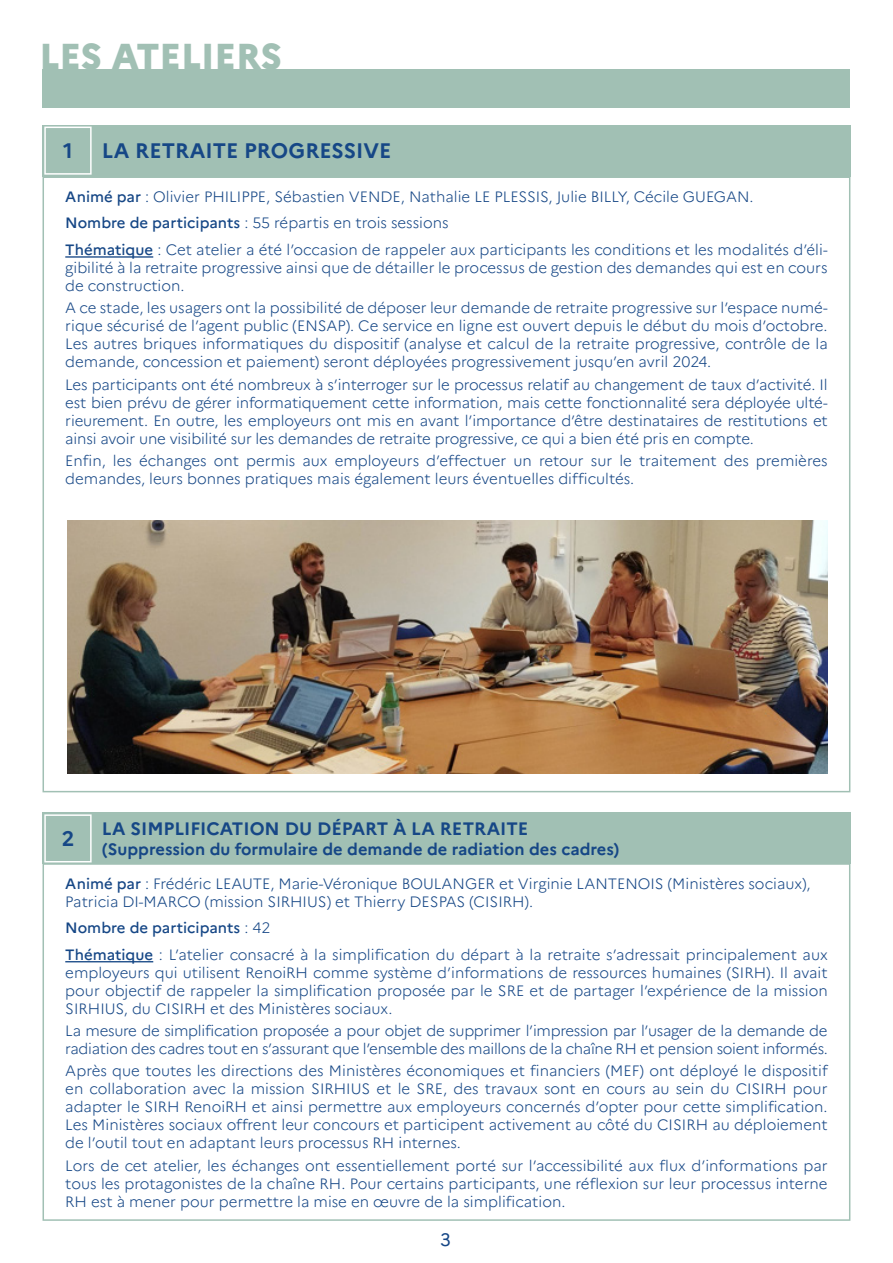
<style>
.page{position:relative;width:893px;height:1263px;background:#fff}
.page>*{position:absolute;margin:0;border:0;box-sizing:border-box;transform-origin:0 0}
.t1{font:800 36px "Marianne";color:#a1c0b4}
.t2{font:700 21px "Marianne";color:#164786}
.t3{font:700 18px "Marianne";color:#164786}
.t4{font:18px "Marianne";color:#164786}
.t5{font:700 16.5px "Marianne";color:#164786}
.t6{font:300 15px/18px "Marianne";color:#164786;text-align:justify}
.t7{font:300 15px/18px "Marianne";letter-spacing:-.02em;color:#164786}
.t8{font:500 15px "Marianne";color:#164786}
.s1{font-weight:500}
.s2{font-weight:300}
</style>
<div class="page">
<hr style="left:65px;top:256px;width:88px;height:2px;background:#164786">
<div style="left:43px;top:69px;width:807px;height:39px;background:#a1c0b4"></div>
<hr style="left:65px;top:961px;width:88px;height:1px;background:#164786">
<div style="left:43px;top:863px;width:807px;height:358px;border:2px solid #a1c0b4"></div>
<div style="left:43px;top:812px;width:50px;height:52px;background:#a1c0b4"></div>
<div style="left:93px;top:812px;width:757px;height:51px;background:#a1c0b4"></div>
<img style="left:68px;top:520px;width:760px;height:254px">
<div style="left:44px;top:814px;width:48px;height:48px;border:2px solid #fff"></div>
<div style="left:43px;top:125px;width:50px;height:51px;background:#a1c0b4"></div>
<div style="left:93px;top:125px;width:757px;height:51px;background:#a1c0b4"></div>
<div style="left:44px;top:127px;width:48px;height:48px;border:2px solid #fff"></div>
<p class="t1" style="left:39px;top:34px;width:244px">LES ATELIERS</p>
<p class="t2" style="left:63px;top:138px;width:11px">1</p>
<p class="t2" style="left:102px;top:138px;width:291px">LA RETRAITE PROGRESSIVE</p>
<p class="t6" style="left:65px;top:188px;width:690px"><span class="s1">Animé par</span> : Olivier PHILIPPE, Sébastien VENDE, Nathalie LE PLESSIS, Julie BILLY, Cécile GUEGAN.</p>
<p class="t6" style="left:65px;top:214px;width:385px"><span class="s1">Nombre de participants</span> : 55 répartis en trois sessions</p>
<p class="t6" style="left:65px;top:241px;width:764px"><span class="s1">Thématique</span> : Cet atelier a été l’occasion de rappeler aux participants les conditions et les modalités d’éli&shy;gibilité à la retraite progressive ainsi que de détailler le processus de gestion des demandes qui est en cours de construction.</p>
<p class="t6" style="left:65px;top:299px;width:764px">A ce stade, les usagers ont la possibilité de déposer leur demande de retraite progressive sur l’espace numé&shy;rique sécurisé de l’agent public (ENSAP). Ce service en ligne est ouvert depuis le début du mois d’octobre.<br>Les autres briques informatiques du dispositif (analyse et calcul de la retraite progressive, contrôle de la demande, concession et paiement) seront déployées progressivement jusqu’en avril 2024.</p>
<p class="t6" style="left:65px;top:375px;width:764px">Les participants ont été nombreux à s’interroger sur le processus relatif au changement de taux d’activité. Il est bien prévu de gérer informatiquement cette information, mais cette fonctionnalité sera déployée ulté&shy;rieurement. En outre, les employeurs ont mis en avant l’importance d’être destinataires de restitutions et ainsi avoir une visibilité sur les demandes de retraite progressive, ce qui a bien été pris en compte.</p>
<p class="t6" style="left:65px;top:451px;width:764px">Enfin, les échanges ont permis aux employeurs d’effectuer un retour sur le traitement des premières demandes, leurs bonnes pratiques mais également leurs éventuelles difficultés.</p>
<p class="t2" style="left:62px;top:826px;width:14px">2</p>
<p class="t3" style="left:102px;top:817px;width:428px">LA SIMPLIFICATION DU DÉPART À LA RETRAITE</p>
<p class="t5" style="left:102px;top:839px;width:519px">(Suppression du formulaire de demande de radiation des cadres)</p>
<p class="t6" style="left:65px;top:874px;width:747px"><span class="s1">Animé par</span> : Frédéric LEAUTE, Marie-Véronique BOULANGER et Virginie LANTENOIS (Ministères sociaux),<br>Patricia DI-MARCO (mission SIRHIUS) et Thierry DESPAS (CISIRH).</p>
<p class="t8" style="left:65px;top:919px;width:207px">Nombre de participants <span class="s2">: 42</span></p>
<p class="t6" style="left:65px;top:945px;width:764px"><span class="s1">Thématique</span> : L’atelier consacré à la simplification du départ à la retraite s’adressait principalement aux employeurs qui utilisent RenoiRH comme système d’informations de ressources humaines (SIRH). Il avait pour objectif de rappeler la simplification proposée par le SRE et de partager l’expérience de la mission SIRHIUS, du CISIRH et des Ministères sociaux.</p>
<p class="t7" style="left:65px;top:1022px;width:764px">La mesure de simplification proposée a pour objet de supprimer l’impression par l’usager de la demande de radiation des cadres tout en s’assurant que l’ensemble des maillons de la chaîne RH et pension soient informés.</p>
<p class="t6" style="left:65px;top:1062px;width:764px">Après que toutes les directions des Ministères économiques et financiers (MEF) ont déployé le dispositif en collaboration avec la mission SIRHIUS et le SRE, des travaux sont en cours au sein du CISIRH pour adapter le SIRH RenoiRH et ainsi permettre aux employeurs concernés d’opter pour cette simplification.<br>Les Ministères sociaux offrent leur concours et participent activement au côté du CISIRH au déploiement de l’outil tout en adaptant leurs processus RH internes.</p>
<p class="t6" style="left:65px;top:1156px;width:764px">Lors de cet atelier, les échanges ont essentiellement porté sur l’accessibilité aux flux d’informations par tous les protagonistes de la chaîne RH. Pour certains participants, une réflexion sur leur processus interne RH est à mener pour permettre la mise en œuvre de la simplification.</p>
<p class="t4" style="left:440px;top:1228px;width:12px">3</p>
</div>
